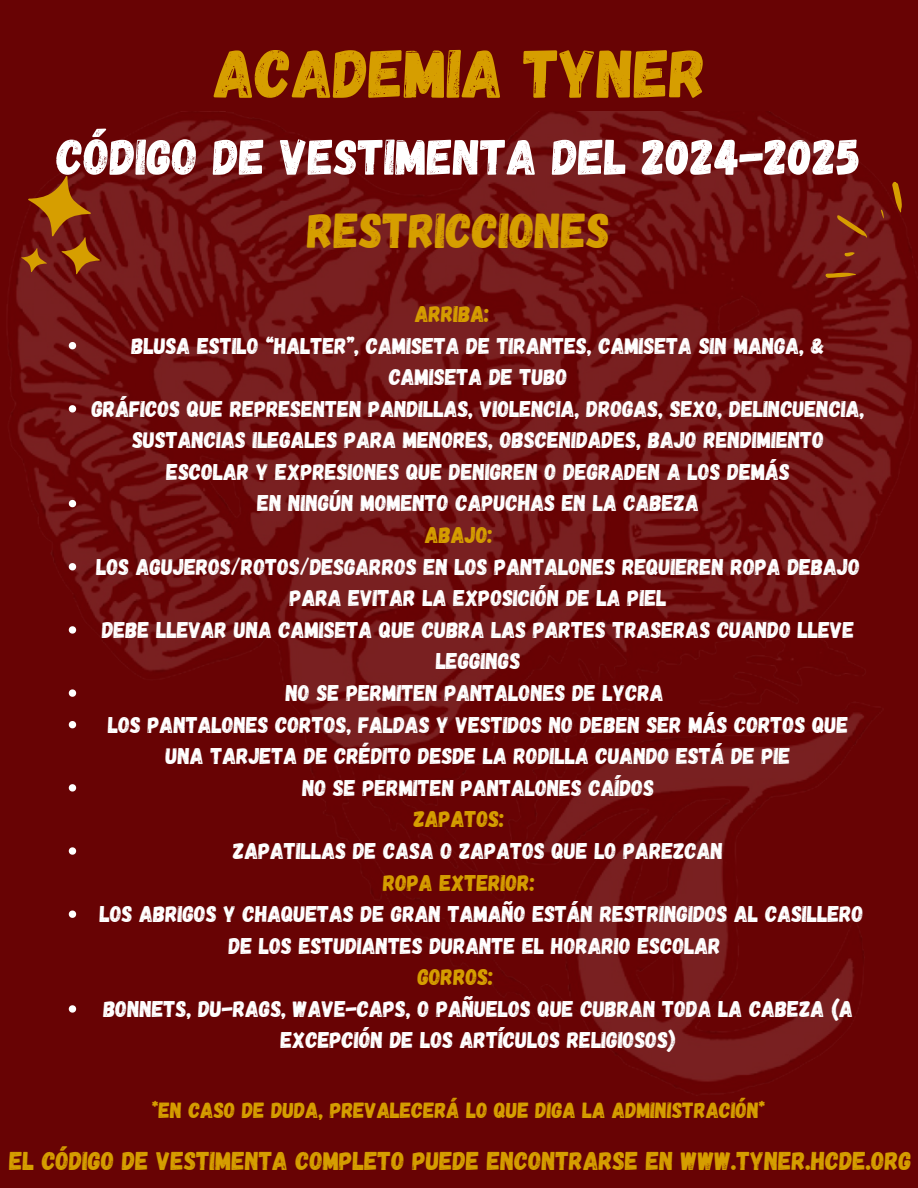
<style>
.page{position:relative;width:918px;height:1188px;background:#680304}
.page>*{position:absolute;margin:0;border:0;box-sizing:border-box;transform-origin:0 0}
.t1{font:68.4px "Gagalin";color:#d69e00}
.t2{font:50.25px "Gagalin";color:#fff}
.t3{font:48.9px "Gagalin";color:#d69e00}
.t4{font:25.8px "Gagalin";color:#d69e00}
.t5{font:22.8px/31.7px "Gagalin";color:#fff;text-align:center}
.t6{font:22.8px "Gagalin";color:#d69e00}
.t7{font:21.9px "Gagalin";color:#d69e00}
</style>
<div class="page">
<img style="left:10px;top:111px;width:903px;height:982px">
<svg style="left:10px;top:168px;width:109px;height:121px"></svg>
<svg style="left:835px;top:214px;width:34px;height:25px"></svg>
<svg style="left:825px;top:248px;width:31px;height:42px"></svg>
<svg style="left:878px;top:181px;width:35px;height:38px"></svg>
<svg style="left:69px;top:342px;width:7px;height:7px"></svg>
<svg style="left:69px;top:405px;width:7px;height:8px"></svg>
<svg style="left:69px;top:500px;width:7px;height:7px"></svg>
<svg style="left:69px;top:563px;width:7px;height:7px"></svg>
<svg style="left:69px;top:626px;width:7px;height:8px"></svg>
<svg style="left:69px;top:689px;width:7px;height:8px"></svg>
<svg style="left:69px;top:721px;width:7px;height:7px"></svg>
<svg style="left:69px;top:784px;width:7px;height:8px"></svg>
<svg style="left:69px;top:847px;width:7px;height:8px"></svg>
<svg style="left:69px;top:911px;width:7px;height:7px"></svg>
<svg style="left:69px;top:1005px;width:7px;height:8px"></svg>
<h1 class="t1" style="left:214px;top:29px;width:494px">ACADEMIA TYNER</h1>
<h1 class="t2" style="left:57px;top:124px;width:806px">CÓDIGO DE VESTIMENTA DEL 2024-2025</h1>
<h3 class="t3" style="left:308px;top:198px;width:304px">RESTRICCIONES</h3>
<p class="t6" style="left:415px;top:299px;width:76px">ARRIBA:</p>
<p class="t5" style="left:92px;top:329px;width:774px">BLUSA ESTILO “HALTER”, CAMISETA DE TIRANTES, CAMISETA SIN MANGA, &amp; CAMISETA DE TUBO<br>GRÁFICOS QUE REPRESENTEN PANDILLAS, VIOLENCIA, DROGAS, SEXO, DELINCUENCIA, SUSTANCIAS ILEGALES PARA MENORES, OBSCENIDADES, BAJO RENDIMIENTO ESCOLAR Y EXPRESIONES QUE DENIGREN O DEGRADEN A LOS DEMÁS<br>EN NINGÚN MOMENTO CAPUCHAS EN LA CABEZA</p>
<p class="t6" style="left:425px;top:520px;width:69px">ABAJO:</p>
<p class="t5" style="left:96px;top:550px;width:765px">LOS AGUJEROS/ROTOS/DESGARROS EN LOS PANTALONES REQUIEREN ROPA DEBAJO PARA EVITAR LA EXPOSICIÓN DE LA PIEL<br>DEBE LLEVAR UNA CAMISETA QUE CUBRA LAS PARTES TRASERAS CUANDO LLEVE LEGGINGS<br>NO SE PERMITEN PANTALONES DE LYCRA<br>LOS PANTALONES CORTOS, FALDAS Y VESTIDOS NO DEBEN SER MÁS CORTOS QUE UNA TARJETA DE CRÉDITO DESDE LA RODILLA CUANDO ESTÁ DE PIE<br>NO SE PERMITEN PANTALONES CAÍDOS</p>
<p class="t6" style="left:414px;top:804px;width:92px">ZAPATOS:</p>
<p class="t5" style="left:233px;top:834px;width:492px">ZAPATILLAS DE CASA O ZAPATOS QUE LO PAREZCAN</p>
<p class="t6" style="left:383px;top:868px;width:153px">ROPA EXTERIOR:</p>
<p class="t5" style="left:100px;top:897px;width:765px">LOS ABRIGOS Y CHAQUETAS DE GRAN TAMAÑO ESTÁN RESTRINGIDOS AL CASILLERO<br>DE LOS ESTUDIANTES DURANTE EL HORARIO ESCOLAR</p>
<p class="t6" style="left:418px;top:962px;width:77px">GORROS:</p>
<p class="t5" style="left:103px;top:992px;width:751px">BONNETS, DU-RAGS, WAVE-CAPS, O PAÑUELOS QUE CUBRAN TODA LA CABEZA (A<br>EXCEPCIÓN DE LOS ARTÍCULOS RELIGIOSOS)</p>
<p class="t7" style="left:152px;top:1096px;width:615px">*EN CASO DE DUDA, PREVALECERÁ LO QUE DIGA LA ADMINISTRACIÓN*</p>
<p class="t4" style="left:9px;top:1144px;width:904px">EL CÓDIGO DE VESTIMENTA COMPLETO PUEDE ENCONTRARSE EN WWW.TYNER.HCDE.ORG</p>
</div>
